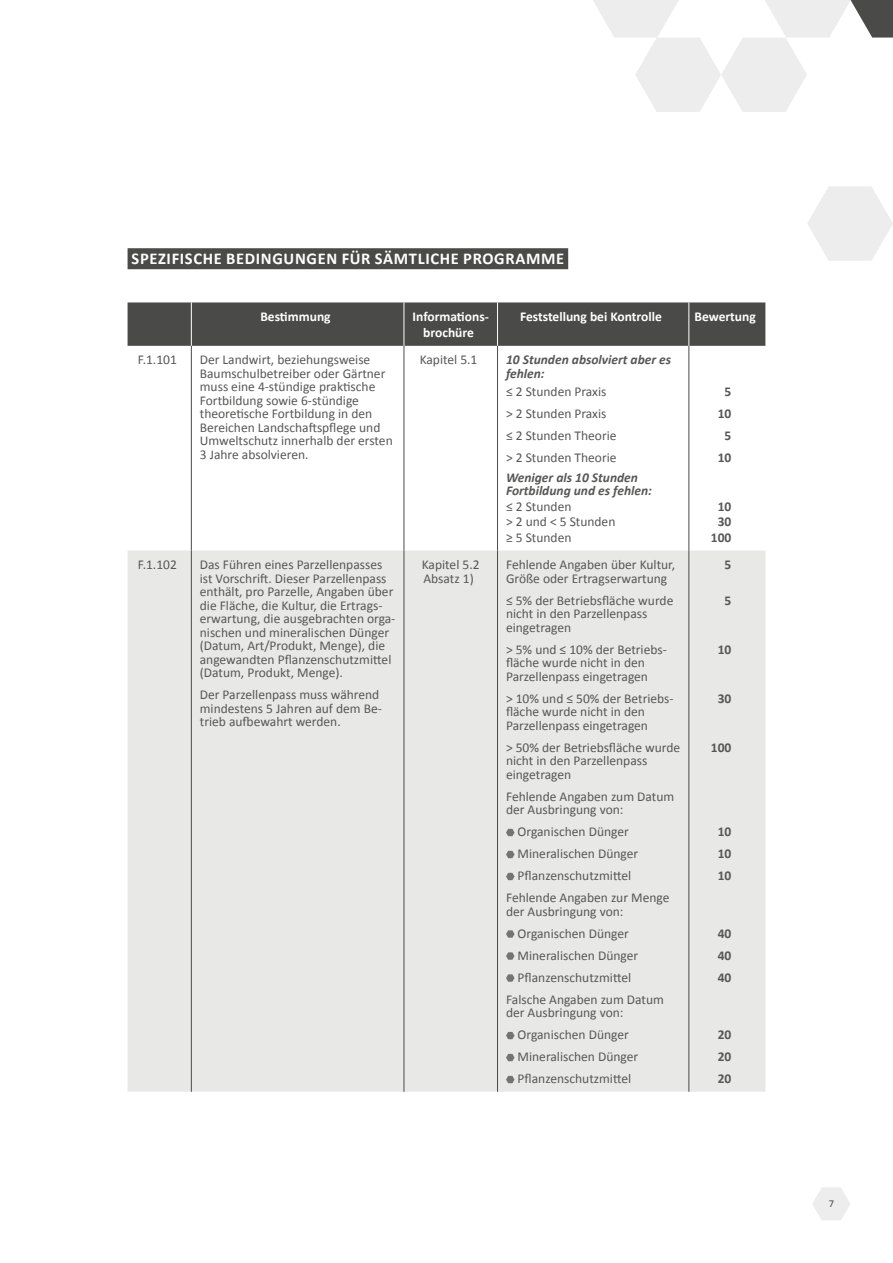
<style>
.page{position:relative;width:893px;height:1263px;background:#fff}
.page>*{position:absolute;margin:0;border:0;box-sizing:border-box;transform-origin:0 0}
.t1{font:700 16.5px "Calibri";letter-spacing:.04em;color:#fff}
.t2{font:13.5px/13.5px "Calibri";color:#575756}
.t3{font:italic 700 13.5px/13.5px "Calibri";color:#575756}
.t4{font:700 13.5px/16.2px "Calibri";color:#fff;text-align:center}
.t5{font:700 13.5px/22px "Calibri";color:#575756;text-align:justify}
.t6{font:10.5px "Calibri";color:#4a4a49}
</style>
<div class="page">
<svg style="left:813px;top:1187px;width:37px;height:33px"></svg>
<svg style="left:807px;top:186px;width:86px;height:75px"></svg>
<svg style="left:593px;top:0;width:300px;height:112px"></svg>
<div style="left:128px;top:302px;width:637px;height:44px;background:#4a4a49"></div>
<div style="left:128px;top:550px;width:637px;height:542px;background:#e8e8e7"></div>
<hr style="left:191px;top:302px;width:1px;height:44px;background:#fff">
<hr style="left:404px;top:302px;width:1px;height:44px;background:#fff">
<hr style="left:497px;top:302px;width:1px;height:44px;background:#fff">
<hr style="left:689px;top:302px;width:1px;height:44px;background:#fff">
<hr style="left:191px;top:346px;width:1px;height:204px;background:#4a4a49">
<hr style="left:404px;top:346px;width:1px;height:204px;background:#4a4a49">
<hr style="left:497px;top:346px;width:1px;height:204px;background:#4a4a49">
<hr style="left:689px;top:346px;width:1px;height:204px;background:#4a4a49">
<hr style="left:191px;top:550px;width:1px;height:542px;background:#4a4a49">
<hr style="left:404px;top:550px;width:1px;height:542px;background:#4a4a49">
<hr style="left:497px;top:550px;width:1px;height:542px;background:#4a4a49">
<hr style="left:689px;top:550px;width:1px;height:542px;background:#4a4a49">
<svg style="left:506px;top:829px;width:8px;height:7px"></svg>
<svg style="left:506px;top:851px;width:8px;height:7px"></svg>
<svg style="left:506px;top:873px;width:8px;height:7px"></svg>
<svg style="left:506px;top:930px;width:8px;height:8px"></svg>
<svg style="left:506px;top:952px;width:8px;height:8px"></svg>
<svg style="left:506px;top:974px;width:8px;height:8px"></svg>
<svg style="left:506px;top:1032px;width:8px;height:7px"></svg>
<svg style="left:506px;top:1054px;width:8px;height:7px"></svg>
<svg style="left:506px;top:1076px;width:8px;height:7px"></svg>
<div style="left:128px;top:248px;width:440px;height:21px;background:#4a4a49"></div>
<p class="t1" style="left:132px;top:248px;width:434px">SPEZIFISCHE BEDINGUNGEN FÜR SÄMTLICHE PROGRAMME</p>
<p class="t4" style="left:260px;top:308px;width:72px">Bestimmung</p>
<p class="t4" style="left:413px;top:308px;width:78px">Informations&shy;brochüre</p>
<p class="t4" style="left:520px;top:308px;width:143px">Feststellung bei Kontrolle</p>
<p class="t4" style="left:694px;top:308px;width:63px">Bewertung</p>
<p class="t2" style="left:138px;top:353px;width:41px">F.1.101</p>
<p class="t2" style="left:200px;top:353px;width:194px">Der Landwirt, beziehungsweise<br>Baumschulbetreiber oder Gärtner muss eine 4-stündige praktische<br>Fortbildung sowie 6-stündige theoretische Fortbildung in den<br>Bereichen Landschaftspflege und<br>Umweltschutz innerhalb der ersten<br>3 Jahre absolvieren.</p>
<p class="t2" style="left:420px;top:353px;width:59px">Kapitel 5.1</p>
<p class="t3" style="left:506px;top:353px;width:167px">10 Stunden absolviert aber es fehlen:</p>
<p class="t2" style="left:506px;top:380px;width:112px;line-height:22px">≤ 2 Stunden Praxis &gt; 2 Stunden Praxis ≤ 2 Stunden Theorie &gt; 2 Stunden Theorie</p>
<p class="t3" style="left:506px;top:470px;width:147px">Weniger als 10 Stunden<br>Fortbildung und es fehlen:</p>
<p class="t2" style="left:506px;top:498px;width:111px;line-height:15.6px">≤ 2 Stunden<br>&gt; 2 und &lt; 5 Stunden ≥ 5 Stunden</p>
<p class="t2" style="left:138px;top:557px;width:41px">F.1.102</p>
<p class="t2" style="left:200px;top:557px;width:197px">Das Führen eines Parzellenpasses ist Vorschrift. Dieser Parzellenpass enthält, pro Parzelle, Angaben über die Fläche, die Kultur, die Ertrags&shy;erwartung, die ausgebrachten orga&shy;nischen und mineralischen Dünger (Datum, Art/Produkt, Menge), die angewandten Pflanzenschutzmittel (Datum, Produkt, Menge).</p>
<p class="t2" style="left:200px;top:687px;width:184px">Der Parzellenpass muss während mindestens 5 Jahren auf dem Be&shy;trieb aufbewahrt werden.</p>
<p class="t2" style="left:422px;top:557px;width:59px">Kapitel 5.2<br>Absatz 1)</p>
<p class="t2" style="left:506px;top:557px;width:171px">Fehlende Angaben über Kultur,<br>Größe oder Ertragserwartung</p>
<p class="t2" style="left:506px;top:593px;width:169px">≤ 5% der Betriebsfläche wurde nicht in den Parzellenpass eingetragen</p>
<p class="t2" style="left:506px;top:642px;width:162px">&gt; 5% und ≤ 10% der Betriebs&shy;fläche wurde nicht in den<br>Parzellenpass eingetragen</p>
<p class="t2" style="left:506px;top:691px;width:169px">&gt; 10% und ≤ 50% der Betriebs&shy;fläche wurde nicht in den<br>Parzellenpass eingetragen</p>
<p class="t2" style="left:506px;top:740px;width:176px">&gt; 50% der Betriebsfläche wurde nicht in den Parzellenpass eingetragen</p>
<p class="t2" style="left:506px;top:789px;width:170px">Fehlende Angaben zum Datum der Ausbringung von:</p>
<p class="t2" style="left:518px;top:824px;width:113px">Organischen Dünger</p>
<p class="t2" style="left:518px;top:846px;width:122px">Mineralischen Dünger</p>
<p class="t2" style="left:518px;top:868px;width:115px">Pflanzenschutzmittel</p>
<p class="t2" style="left:506px;top:890px;width:165px">Fehlende Angaben zur Menge</p>
<p class="t2" style="left:506px;top:904px;width:119px">der Ausbringung von:</p>
<p class="t2" style="left:518px;top:926px;width:113px">Organischen Dünger</p>
<p class="t2" style="left:518px;top:948px;width:122px">Mineralischen Dünger</p>
<p class="t2" style="left:518px;top:970px;width:115px">Pflanzenschutzmittel</p>
<p class="t2" style="left:506px;top:992px;width:159px">Falsche Angaben zum Datum</p>
<p class="t2" style="left:518px;top:1001px;width:122px;line-height:22px;text-indent:-12px">der Ausbringung von:<br>Organischen Dünger<br>Mineralischen Dünger<br>Pflanzenschutzmittel</p>
<p class="t5" style="left:718px;top:380px;width:15px;text-align:center">5<br>10<br>5<br>10</p>
<p class="t5" style="left:711px;top:498px;width:22px;line-height:15.6px;text-align:center">10<br>30<br>100</p>
<p class="t5" style="left:724px;top:554px;width:8px">5</p>
<p class="t5" style="left:724px;top:589px;width:8px">5</p>
<p class="t5" style="left:718px;top:638px;width:15px">10</p>
<p class="t5" style="left:718px;top:687px;width:15px">30</p>
<p class="t5" style="left:711px;top:736px;width:22px">100</p>
<p class="t5" style="left:718px;top:821px;width:15px">10<br>10<br>10</p>
<p class="t5" style="left:718px;top:922px;width:15px">40<br>40<br>40</p>
<p class="t5" style="left:718px;top:1024px;width:15px">20<br>20<br>20</p>
<p class="t6" style="left:829px;top:1197px;width:7px">7</p>
</div>
